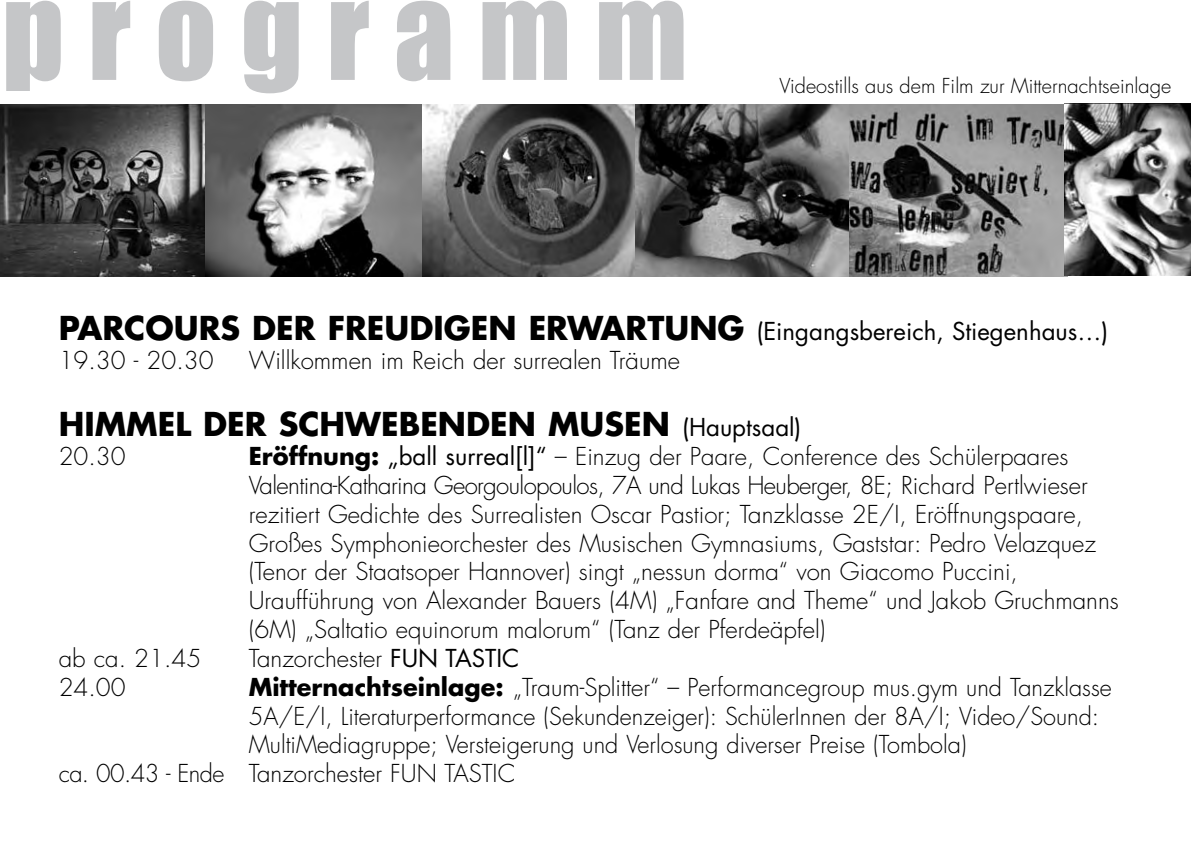
<style>
.page{position:relative;width:1191px;height:851px;background:#fff}
.page>*{position:absolute;margin:0;border:0;box-sizing:border-box;transform-origin:0 0}
.t1{font:120px "Impact";letter-spacing:.2em;color:#c5c6c8}
.t2{font:700 32px "Futura";color:#000}
.t3{font:300 24px/28.8px "Futura";color:#000}
.t4{font:24px "Futura";color:#000}
.t5{font:300 20px "Futura";color:#000}
.s1{font-weight:400;font-size:24px}
.s2{font-weight:700}
.s3{font-weight:400}
</style>
<div class="page">
<img style="left:0;top:104px;width:635px;height:172px">
<img style="left:635px;top:104px;width:215px;height:172px">
<img style="left:850px;top:104px;width:217px;height:172px">
<img style="left:1064px;top:103px;width:127px;height:172px">
<h1 class="t1" style="left:2px;top:-41px;width:687px">PROGRAMM</h1>
<p class="t5" style="left:779px;top:73px;width:393px">Videostills aus dem Film zur Mitternachtseinlage</p>
<h2 class="t2" style="left:59px;top:306px;width:43px">PARCOURS</h2>
<h2 class="t2" style="left:252px;top:306px;width:22px">DER</h2>
<h2 class="t2" style="left:328px;top:306px;width:22px">FREUDIGEN</h2>
<h2 class="t2" style="left:528px;top:306px;width:97px">ERWARTUNG</h2>
<p class="t4" style="left:756px;top:315px;width:353px">(Eingangsbereich, Stiegenhaus…)</p>
<p class="t3" style="left:59px;top:346px;width:156px">19.30 - 20.30</p>
<p class="t3" style="left:249px;top:346px;width:433px">Willkommen im Reich der surrealen Träume</p>
<h2 class="t2" style="left:59px;top:402px;width:744px">HIMMEL DER SCHWEBENDEN MUSEN <span class="s1">(Hauptsaal)</span></h2>
<p class="t3" style="left:59px;top:442px;width:68px">20.30</p>
<p class="t3" style="left:249px;top:442px;width:871px"><span class="s2">ERÖFFNUNG:</span> <span class="s3">„ball surreal[l]“</span> – Einzug der Paare, Conference des Schülerpaares Valentina-Katharina Georgoulopoulos, 7A und Lukas Heuberger, 8E; Richard Pertlwieser rezitiert Gedichte des Surrealisten Oscar Pastior; Tanzklasse 2E/I, Eröffnungspaare, Großes Symphonieorchester des Musischen Gymnasiums, Gaststar: Pedro Velazquez (Tenor der Staatsoper Hannover) singt „nessun dorma“ von Giacomo Puccini, Uraufführung von Alexander Bauers (4M) „Fanfare and Theme“ und Jakob Gruchmanns (6M) „Saltatio equinorum malorum“ (Tanz der Pferdeäpfel)</p>
<p class="t3" style="left:59px;top:644px;width:144px">ab ca. 21.45</p>
<p class="t3" style="left:249px;top:644px;width:272px">Tanzorchester <span class="s3">FUN TASTIC</span></p>
<p class="t3" style="left:59px;top:672px;width:68px">24.00</p>
<p class="t3" style="left:249px;top:672px;width:864px"><span class="s2">MITTERNACHTSEINLAGE:</span> „Traum-Splitter“ – Performancegroup mus.gym und Tanzklasse</p>
<p class="t3" style="left:249px;top:701px;width:852px">5A/E/I, Literaturperformance (Sekundenzeiger): SchülerInnen der 8A/I; Video/Sound:</p>
<p class="t3" style="left:249px;top:730px;width:719px">MultiMediagruppe; Versteigerung und Verlosung diverser Preise (Tombola)</p>
<p class="t3" style="left:59px;top:759px;width:458px">ca. 00.43 - Ende Tanzorchester FUN TASTIC</p>
</div>
